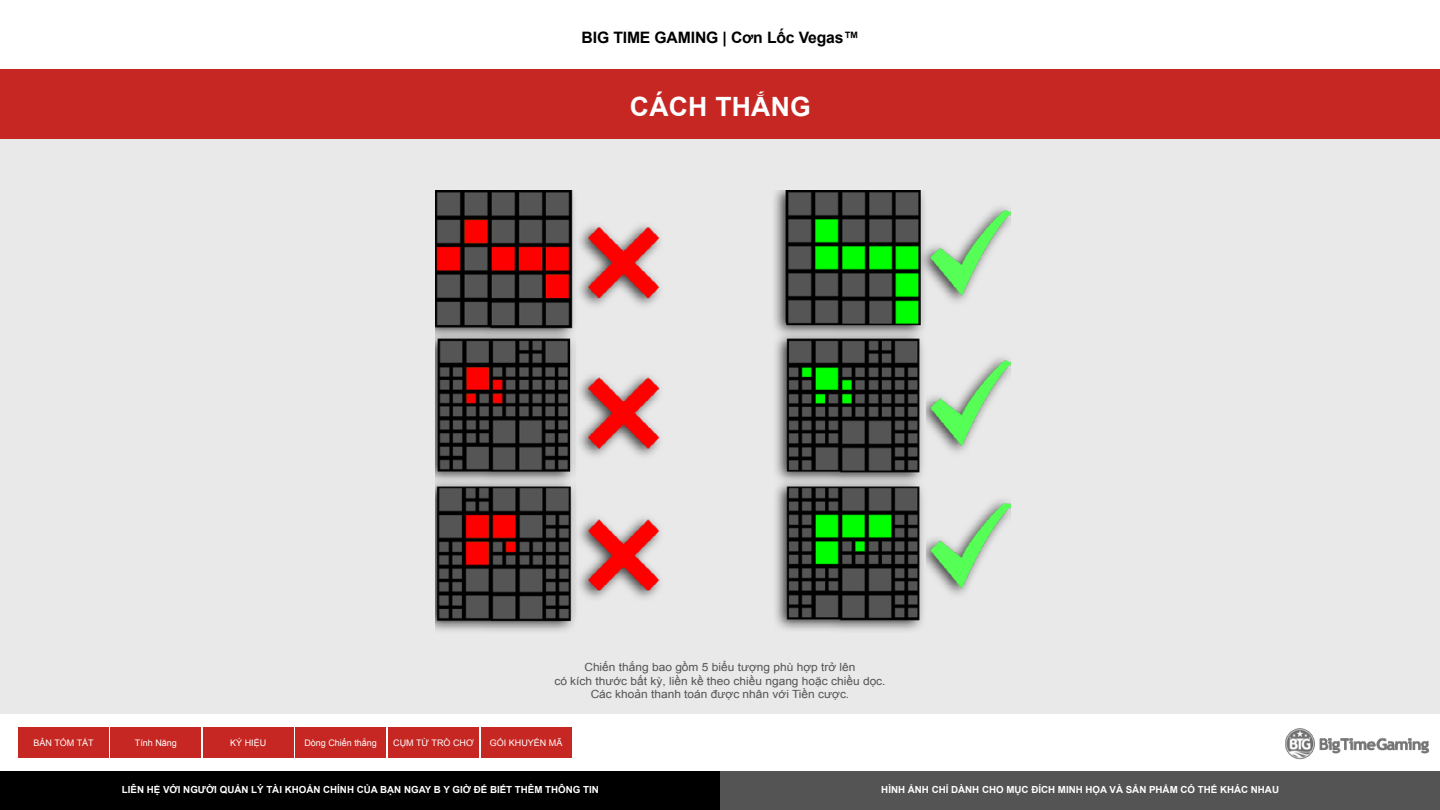
<style>
.page{position:relative;width:1440px;height:810px;background:#fff}
.page>*{position:absolute;margin:0;border:0;box-sizing:border-box;transform-origin:0 0}
.t1{font:700 26.55px "Arial";letter-spacing:.01em;color:#fff}
.t2{font:700 15.75px "Arial";letter-spacing:-.01em;color:#000}
.t3{font:11.25px/13.5px "Arial";color:#545454;text-align:center;scale:1.06 1}
.t4{font:700 9.75px "Arial";color:#fff}
.t5{font:9px "Arial";color:#fff}
</style>
<div class="page">
<div style="left:0;top:69px;width:1440px;height:645px;background:#e8e8e8"></div>
<div style="left:0;top:69px;width:1440px;height:69px;background:#c72722"></div>
<img style="left:1285px;top:728px;width:145px;height:32px">
<img style="left:435px;top:190px;width:576px;height:441px">
<div style="left:18px;top:728px;width:91px;height:30px;background:#c72722"></div>
<div style="left:111px;top:728px;width:90px;height:30px;background:#c72722"></div>
<div style="left:203px;top:728px;width:90px;height:30px;background:#c72722"></div>
<div style="left:296px;top:728px;width:90px;height:30px;background:#c72722"></div>
<div style="left:388px;top:728px;width:91px;height:30px;background:#c72722"></div>
<div style="left:481px;top:728px;width:90px;height:30px;background:#c72722"></div>
<div style="left:0;top:771px;width:720px;height:39px;background:#000"></div>
<div style="left:720px;top:771px;width:720px;height:39px;background:#545454"></div>
<h2 class="t2" style="left:582px;top:27px;width:279px">BIG TIME GAMING | Cơn Lốc Vegas™</h2>
<h1 class="t1" style="left:630px;top:89px;width:182px">CÁCH THẮNG</h1>
<p class="t3" style="left:554px;top:660px;width:314px">Chiến thắng bao gồm 5 biểu tượng phù hợp trở lên<br>có kích thước bất kỳ, liền kề theo chiều ngang hoặc chiều dọc.<br>Các khoản thanh toán được nhân với Tiền cược.</p>
<p class="t5" style="left:34px;top:737px;width:62px">BẢN TÓM TẮT</p>
<p class="t5" style="left:135px;top:737px;width:44px">Tính Năng</p>
<p class="t5" style="left:230px;top:737px;width:38px">KÝ HIỆU</p>
<p class="t5" style="left:304px;top:737px;width:74px">Dòng Chiến thắng</p>
<p class="t5" style="left:393px;top:737px;width:82px">CỤM TỪ TRÒ CHƠ</p>
<p class="t5" style="left:490px;top:737px;width:74px">GÓI KHUYẾN MÃ</p>
<p class="t4" style="left:122px;top:783px;width:479px">LIÊN HỆ VỚI NGƯỜI QUẢN LÝ TÀI KHOẢN CHÍNH CỦA BẠN NGAY B Y GIỜ ĐỂ BIẾT THÊM THÔNG TIN</p>
<p class="t4" style="left:881px;top:783px;width:399px">HÌNH ẢNH CHỈ DÀNH CHO MỤC ĐÍCH MINH HỌA VÀ SẢN PHẨM CÓ THỂ KHÁC NHAU</p>
</div>
